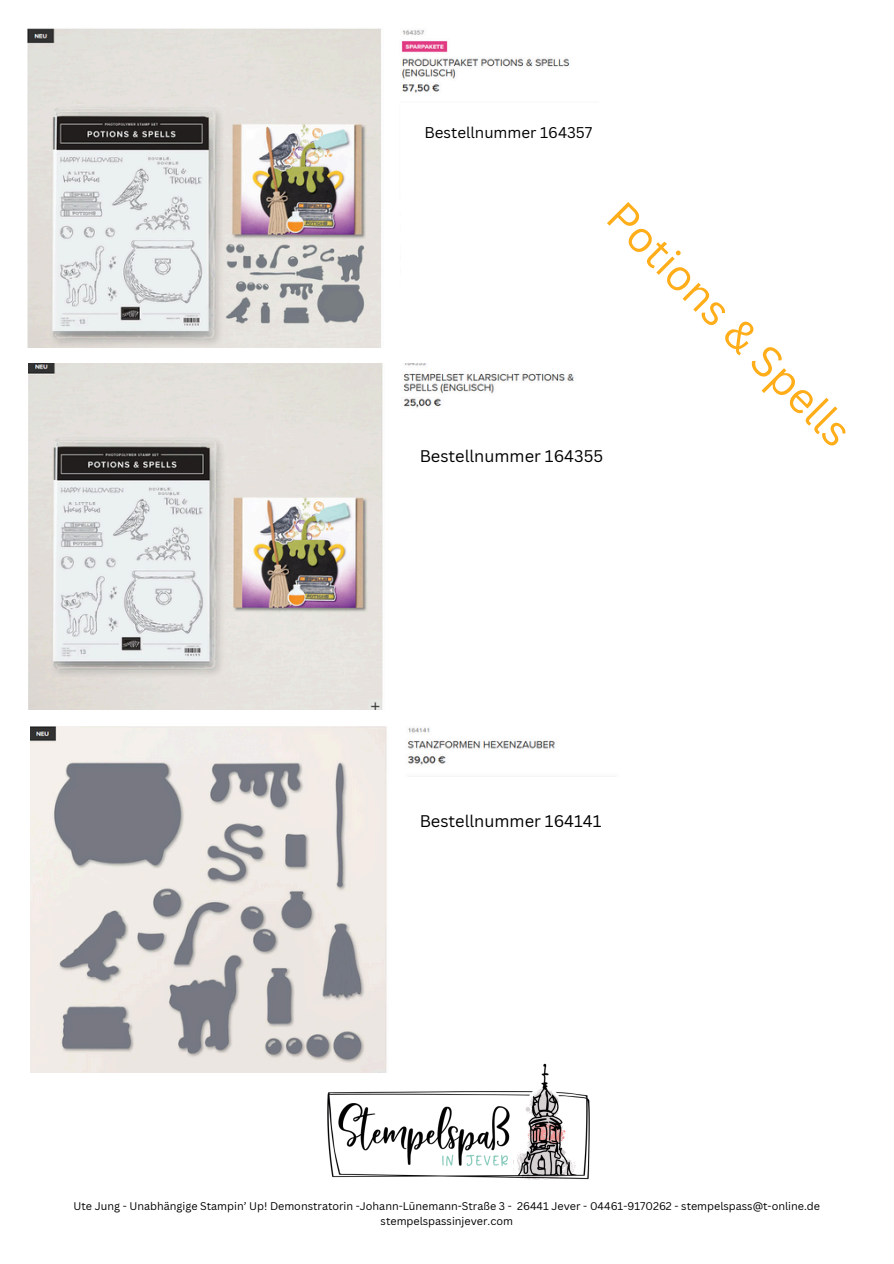
<style>
.page{position:relative;width:894px;height:1264px;background:#fff}
.page>*{position:absolute;margin:0;border:0;box-sizing:border-box;transform-origin:0 0}
.t1{font:41.85px "Canva Sans";color:#ffad18}
.t2{font:16.35px "Canva Sans";color:#000}
.t3{font:15.15px "Canva Sans";color:#000}
.t4{font:10.8px "Canva Sans";color:#000}
</style>
<div class="page">
<img style="left:27px;top:28px;width:543px;height:319px">
<div style="left:401px;top:103px;width:254px;height:254px;background:#fff"></div>
<img style="left:29px;top:364px;width:545px;height:345px">
<div style="left:401px;top:414px;width:254px;height:268px;background:#fff"></div>
<img style="left:30px;top:726px;width:525px;height:345px">
<div style="left:401px;top:777px;width:244px;height:268px;background:#fff"></div>
<img style="left:327px;top:1061px;width:263px;height:119px">
<h2 class="t3" style="left:424px;top:122px;width:169px">Bestellnummer 164357</h2>
<p class="t1" style="left:635px;top:188px;width:326px;rotate:45deg">Potions &amp; Spells</p>
<p class="t2" style="left:419px;top:444px;width:185px">Bestellnummer 164355</p>
<h2 class="t2" style="left:419px;top:809px;width:183px">Bestellnummer 164141</h2>
<p class="t4" style="left:74px;top:1198px;width:747px">Ute Jung - Unabhängige Stampin’ Up! Demonstratorin -Johann-Lünemann-Straße 3 - 26441 Jever - 04461-9170262 - stempelspass@t-online.de</p>
<p class="t4" style="left:380px;top:1213px;width:134px">stempelspassinjever.com</p>
</div>
